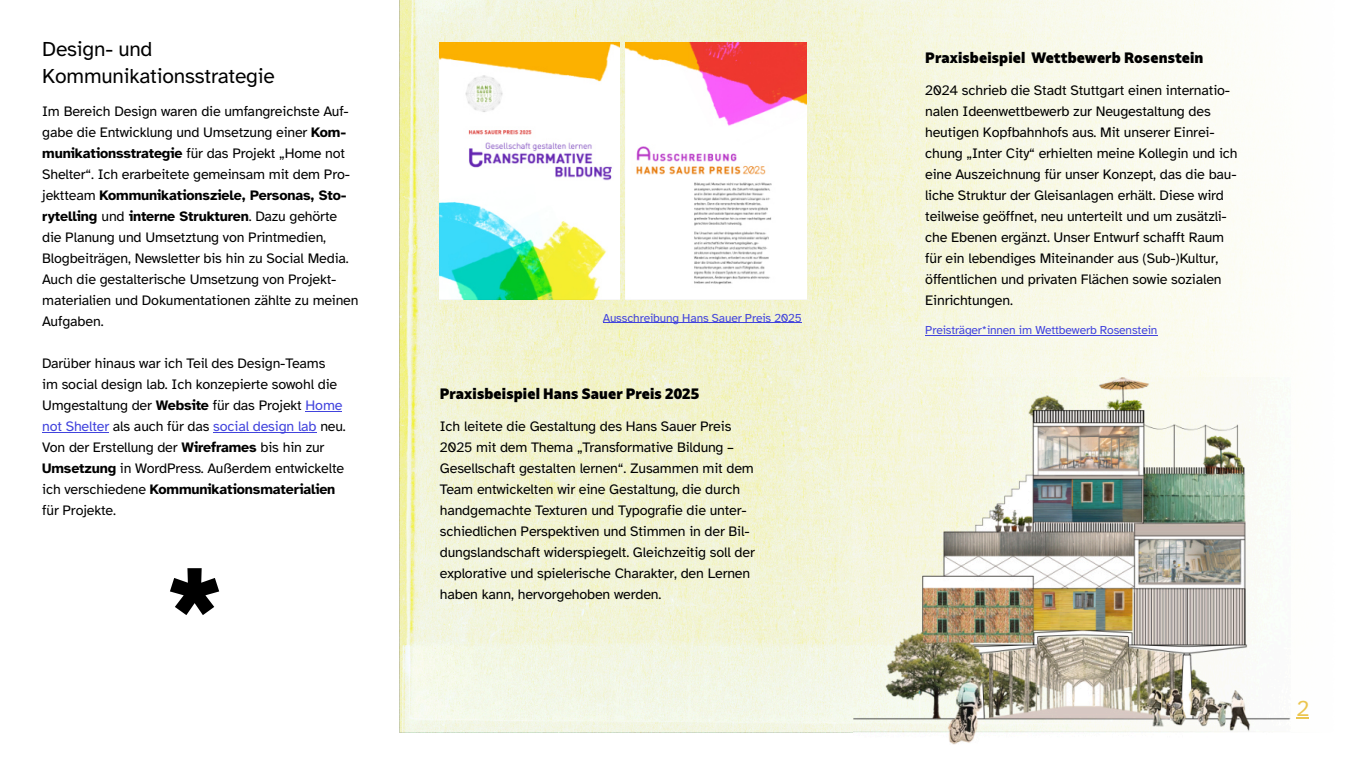
<style>
.page{position:relative;width:1351px;height:760px;background:#fff}
.page>*{position:absolute;margin:0;border:0;box-sizing:border-box;transform-origin:0 0}
.t1{font:150px "Norges Sans";color:#000}
.t2{font:22.5px "Atkinson Hyperlegible";color:#ebc347}
.t3{font:21px "Atkinson Hyperlegible";letter-spacing:-.01em;color:#000}
.t4{font:14.25px "Atkinson Hyperlegible";letter-spacing:-.01em;color:#000}
.t5{font:700 14.25px "Atkinson Hyperlegible";letter-spacing:-.01em;color:#000}
.t6{font:14.25px "Norges Sans";letter-spacing:.01em;color:#000}
.t7{font:14.25px "Atkinson Hyperlegible";letter-spacing:-.01em;color:#4143dd}
.t8{font:12px "Atkinson Hyperlegible";letter-spacing:-.01em;color:#4143dd}
.s1{font-weight:700}
.s2{font-weight:400}
.s3{color:#4143dd}
.s4{color:#000}
</style>
<div class="page">
<img style="left:400px;top:0;width:909px;height:732px">
<hr style="left:306px;top:411px;width:36px;height:1px;background:#4143dd">
<hr style="left:42px;top:432px;width:67px;height:1px;background:#4143dd">
<hr style="left:213px;top:432px;width:104px;height:1px;background:#4143dd">
<hr style="left:603px;top:322px;width:199px;height:1px;background:#4143dd">
<img style="left:853px;top:377px;width:438px;height:368px">
<img style="left:440px;top:42px;width:180px;height:257px">
<img style="left:625px;top:42px;width:181px;height:257px">
<hr style="left:925px;top:335px;width:232px;height:1px;background:#4143dd">
<p class="t3" style="left:42px;top:40px;width:112px">Design- und</p>
<p class="t3" style="left:42px;top:67px;width:234px">Kommunikationsstrategie</p>
<p class="t4" style="left:42px;top:104px;width:308px">Im Bereich Design waren die umfangreichste Auf-</p>
<p class="t4" style="left:42px;top:125px;width:306px">gabe die Entwicklung und Umsetzung einer <span class="s1">Kom-</span></p>
<p class="t4" style="left:42px;top:146px;width:304px"><span class="s1">munikationsstrategie</span> für das Projekt „Home not</p>
<p class="t4" style="left:42px;top:167px;width:309px">Shelter“. Ich erarbeitete gemeinsam mit dem Pro-</p>
<p class="t5" style="left:42px;top:188px;width:306px"><span class="s2">jektteam</span> Kommunikationsziele, Personas, Sto-</p>
<p class="t5" style="left:42px;top:209px;width:297px">rytelling <span class="s2">und</span> interne Strukturen<span class="s2">. Dazu gehörte</span></p>
<p class="t4" style="left:42px;top:230px;width:285px">die Planung und Umsetztung von Printmedien,</p>
<p class="t4" style="left:42px;top:251px;width:308px">Blogbeiträgen, Newsletter bis hin zu Social Media.</p>
<p class="t4" style="left:42px;top:272px;width:296px">Auch die gestalterische Umsetzung von Projekt-</p>
<p class="t4" style="left:42px;top:293px;width:318px">materialien und Dokumentationen zählte zu meinen</p>
<p class="t4" style="left:42px;top:314px;width:63px">Aufgaben.</p>
<p class="t4" style="left:42px;top:356px;width:285px">Darüber hinaus war ich Teil des Design-Teams</p>
<p class="t4" style="left:42px;top:377px;width:296px">im social design lab. Ich konzepierte sowohl die</p>
<p class="t4" style="left:42px;top:398px;width:302px">Umgestaltung der <span class="s1">Website</span> für das Projekt <span class="s3">Home</span></p>
<p class="t7" style="left:42px;top:419px;width:305px">not Shelter <span class="s4">als auch für das</span> social design lab <span class="s4">neu.</span></p>
<p class="t4" style="left:42px;top:440px;width:284px">Von der Erstellung der <span class="s1">Wireframes</span> bis hin zur</p>
<p class="t4" style="left:42px;top:461px;width:304px"><span class="s1">Umsetzung</span> in WordPress. Außerdem entwickelte</p>
<p class="t5" style="left:42px;top:482px;width:295px"><span class="s2">ich verschiedene</span> Kommunikationsmaterialien</p>
<p class="t4" style="left:42px;top:503px;width:75px">für Projekte.</p>
<p class="t1" style="left:166px;top:562px;width:59px">*</p>
<p class="t8" style="left:603px;top:312px;width:200px">Ausschreibung Hans Sauer Preis 2025</p>
<p class="t6" style="left:440px;top:388px;width:261px">Praxisbeispiel Hans Sauer Preis 2025</p>
<p class="t4" style="left:440px;top:419px;width:293px">Ich leitete die Gestaltung des Hans Sauer Preis</p>
<p class="t4" style="left:440px;top:440px;width:296px">2025 mit dem Thema „Transformative Bildung –</p>
<p class="t4" style="left:440px;top:461px;width:316px">Gesellschaft gestalten lernen“. Zusammen mit dem</p>
<p class="t4" style="left:440px;top:482px;width:302px">Team entwickelten wir eine Gestaltung, die durch</p>
<p class="t4" style="left:440px;top:503px;width:308px">handgemachte Texturen und Typografie die unter-</p>
<p class="t4" style="left:440px;top:524px;width:311px">schiedlichen Perspektiven und Stimmen in der Bil-</p>
<p class="t4" style="left:440px;top:545px;width:317px">dungslandschaft widerspiegelt. Gleichzeitig soll der</p>
<p class="t4" style="left:440px;top:566px;width:312px">explorative und spielerische Charakter, den Lernen</p>
<p class="t4" style="left:440px;top:587px;width:223px">haben kann, hervorgehoben werden.</p>
<p class="t6" style="left:925px;top:52px;width:280px">Praxisbeispiel Wettbewerb Rosenstein</p>
<p class="t4" style="left:925px;top:83px;width:306px">2024 schrieb die Stadt Stuttgart einen internatio-</p>
<p class="t4" style="left:925px;top:104px;width:287px">nalen Ideenwettbewerb zur Neugestaltung des</p>
<p class="t4" style="left:925px;top:125px;width:291px">heutigen Kopfbahnhofs aus. Mit unserer Einrei-</p>
<p class="t4" style="left:925px;top:146px;width:314px">chung „Inter City“ erhielten meine Kollegin und ich</p>
<p class="t4" style="left:925px;top:167px;width:313px">eine Auszeichnung für unser Konzept, das die bau-</p>
<p class="t4" style="left:925px;top:188px;width:300px">liche Struktur der Gleisanlagen erhält. Diese wird</p>
<p class="t4" style="left:925px;top:209px;width:303px">teilweise geöffnet, neu unterteilt und um zusätzli-</p>
<p class="t4" style="left:925px;top:230px;width:300px">che Ebenen ergänzt. Unser Entwurf schafft Raum</p>
<p class="t4" style="left:925px;top:251px;width:295px">für ein lebendiges Miteinander aus (Sub-)Kultur,</p>
<p class="t4" style="left:925px;top:272px;width:298px">öffentlichen und privaten Flächen sowie sozialen</p>
<p class="t4" style="left:925px;top:293px;width:89px">Einrichtungen.</p>
<p class="t8" style="left:925px;top:325px;width:234px">Preisträger*innen im Wettbewerb Rosenstein</p>
<p class="t2" style="left:1297px;top:698px;width:14px">2</p>
</div>
